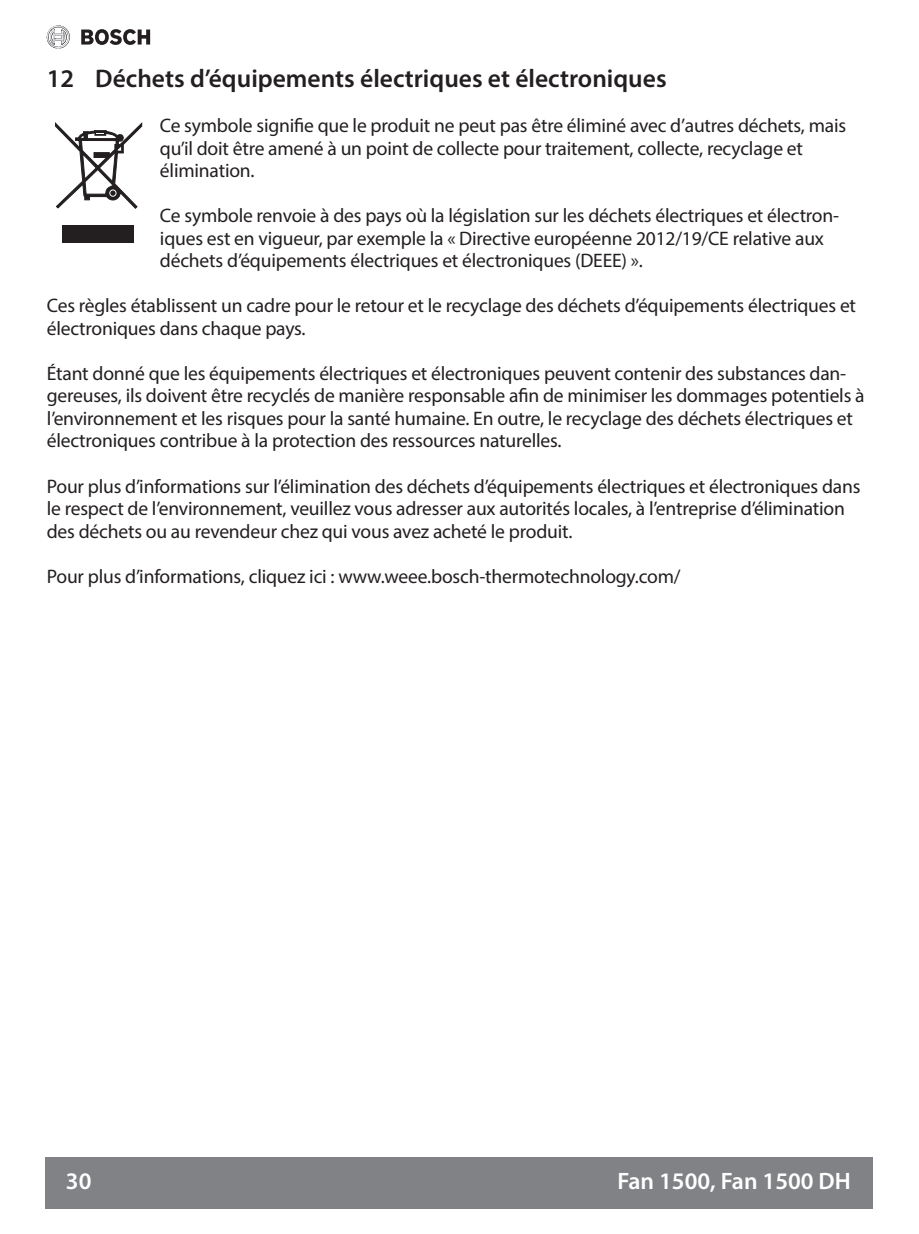
<style>
.page{position:relative;width:919px;height:1234px;background:#fff}
.page>*{position:absolute;margin:0;border:0;box-sizing:border-box;transform-origin:0 0}
.t1{font:600 25.5px "Myriad Pro";color:#231f20}
.t2{font:600 23.7px "Myriad Pro";color:#fff}
.t3{font:19.5px/22.5px "Myriad Pro";letter-spacing:-.01em;color:#231f20}
</style>
<div class="page">
<div style="left:46px;top:1157px;width:827px;height:51px;background:#808285"></div>
<svg style="left:47px;top:26px;width:23px;height:23px"></svg>
<svg style="left:81px;top:29px;width:69px;height:16px"></svg>
<svg style="left:55px;top:122px;width:87px;height:87px"></svg>
<div style="left:109px;top:190px;width:7px;height:6px;border:1px solid #fff;border-radius:50%"></div>
<div style="left:62px;top:225px;width:72px;height:17px;background:#231f20"></div>
<h1 class="t1" style="left:47px;top:62px;width:621px">12 Déchets d’équipements électriques et électroniques</h1>
<p class="t3" style="left:160px;top:114px;width:688px">Ce symbole signifie que le produit ne peut pas être éliminé avec d’autres déchets, mais qu’il doit être amené à un point de collecte pour traitement, collecte, recyclage et élimination.</p>
<p class="t3" style="left:160px;top:204px;width:680px">Ce symbole renvoie à des pays où la législation sur les déchets électriques et électron&shy;iques est en vigueur, par exemple la « Directive européenne 2012/19/CE relative aux déchets d’équipements électriques et électroniques (DEEE) ».</p>
<p class="t3" style="left:47px;top:294px;width:810px">Ces règles établissent un cadre pour le retour et le recyclage des déchets d’équipements électriques et électroniques dans chaque pays.</p>
<p class="t3" style="left:47px;top:362px;width:819px">Étant donné que les équipements électriques et électroniques peuvent contenir des substances dan&shy;gereuses, ils doivent être recyclés de manière responsable afin de minimiser les dommages potentiels à l’environnement et les risques pour la santé humaine. En outre, le recyclage des déchets électriques et électroniques contribue à la protection des ressources naturelles.</p>
<p class="t3" style="left:47px;top:474px;width:815px">Pour plus d’informations sur l’élimination des déchets d’équipements électriques et électroniques dans le respect de l’environnement, veuillez vous adresser aux autorités locales, à l’entreprise d’élimination des déchets ou au revendeur chez qui vous avez acheté le produit.</p>
<p class="t3" style="left:47px;top:564px;width:635px">Pour plus d’informations, cliquez ici : www.weee.bosch-thermotechnology.com/</p>
<p class="t2" style="left:66px;top:1165px;width:27px">30</p>
<p class="t2" style="left:617px;top:1165px;width:235px">Fan 1500, Fan 1500 DH</p>
</div>
